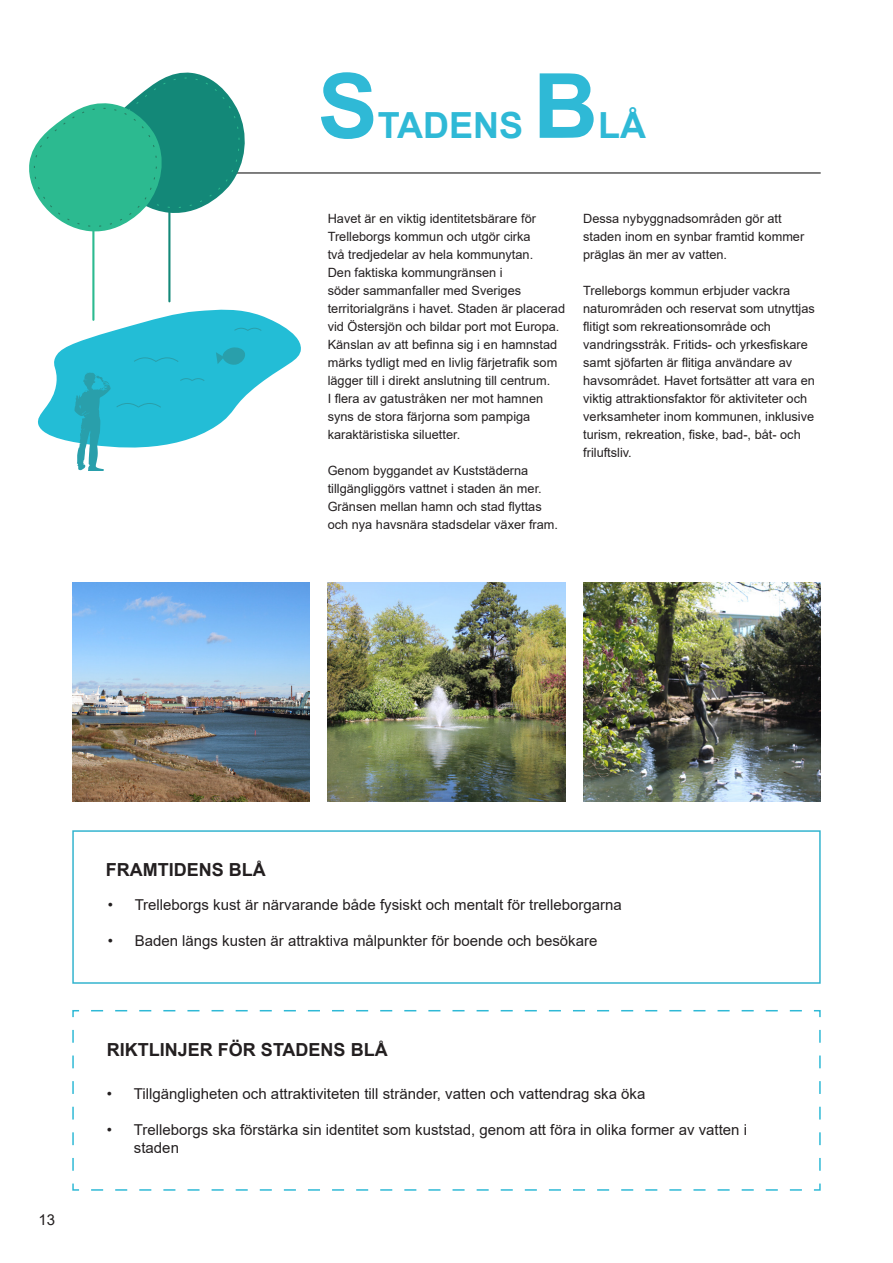
<style>
.page{position:relative;width:893px;height:1263px;background:#fff}
.page>*{position:absolute;margin:0;border:0;box-sizing:border-box;transform-origin:0 0}
.t1{font:700 90px "Arial";color:#2fb9d6}
.t2{font:700 36px "Arial";color:#2fb9d6}
.t3{font:700 18px "Arial";color:#231f20}
.t4{font:15px/18px "Arial";color:#231f20}
.t5{font:12.75px/18px "Arial";color:#231f20}
</style>
<div class="page">
<hr style="left:72px;top:173px;width:749px;height:1px;background:#000">
<svg style="left:72px;top:1010px;width:749px;height:181px"></svg>
<div style="left:72px;top:830px;width:749px;height:154px;border:2px solid #33b4cf"></div>
<img style="left:72px;top:582px;width:238px;height:220px">
<img style="left:328px;top:582px;width:237px;height:220px">
<img style="left:583px;top:582px;width:238px;height:220px">
<hr style="left:168px;top:195px;width:2px;height:106px;background:#138878">
<hr style="left:92px;top:214px;width:2px;height:106px;background:#2cba90">
<svg style="left:29px;top:72px;width:220px;height:162px"></svg>
<svg style="left:38px;top:308px;width:263px;height:162px"></svg>
<p class="t1" style="left:318px;top:43px;width:62px">S</p>
<p class="t2" style="left:378px;top:100px;width:147px">TADENS</p>
<p class="t1" style="left:533px;top:43px;width:66px">B</p>
<p class="t2" style="left:598px;top:100px;width:49px">LÅ</p>
<p class="t5" style="left:328px;top:209px;width:239px">Havet är en viktig identitetsbärare för Trelleborgs kommun och utgör cirka<br>två tredjedelar av hela kommunytan.<br>Den faktiska kommungränsen i<br>söder sammanfaller med Sveriges territorialgräns i havet. Staden är placerad vid Östersjön och bildar port mot Europa.<br>Känslan av att befinna sig i en hamnstad märks tydligt med en livlig färjetrafik som lägger till i direkt anslutning till centrum.<br>I flera av gatustråken ner mot hamnen syns de stora färjorna som pampiga karaktäristiska siluetter.</p>
<p class="t5" style="left:328px;top:461px;width:232px">Genom byggandet av Kuststäderna tillgängliggörs vattnet i staden än mer.<br>Gränsen mellan hamn och stad flyttas och nya havsnära stadsdelar växer fram.</p>
<p class="t5" style="left:583px;top:209px;width:223px">Dessa nybyggnadsområden gör att staden inom en synbar framtid kommer präglas än mer av vatten.</p>
<p class="t5" style="left:583px;top:281px;width:233px">Trelleborgs kommun erbjuder vackra naturområden och reservat som utnyttjas flitigt som rekreationsområde och vandringsstråk. Fritids- och yrkesfiskare samt sjöfarten är flitiga användare av havsområdet. Havet fortsätter att vara en viktig attraktionsfaktor för aktiviteter och verksamheter inom kommunen, inklusive turism, rekreation, fiske, bad-, båt- och friluftsliv.</p>
<p class="t4" style="left:39px;top:1210px;width:18px">13</p>
<p class="t3" style="left:106px;top:857px;width:161px">FRAMTIDENS BLÅ</p>
<p class="t4" style="left:108px;top:895px;width:516px">• Trelleborgs kust är närvarande både fysiskt och mentalt för trelleborgarna</p>
<p class="t4" style="left:108px;top:931px;width:491px">• Baden längs kusten är attraktiva målpunkter för boende och besökare</p>
<p class="t3" style="left:107px;top:1037px;width:282px">RIKTLINJER FÖR STADENS BLÅ</p>
<p class="t4" style="left:107px;top:1085px;width:540px">• Tillgängligheten och attraktiviteten till stränder, vatten och vattendrag ska öka</p>
<p class="t4" style="left:134px;top:1121px;width:615px;text-indent:-27px">• Trelleborgs ska förstärka sin identitet som kuststad, genom att föra in olika former av vatten i staden</p>
</div>
